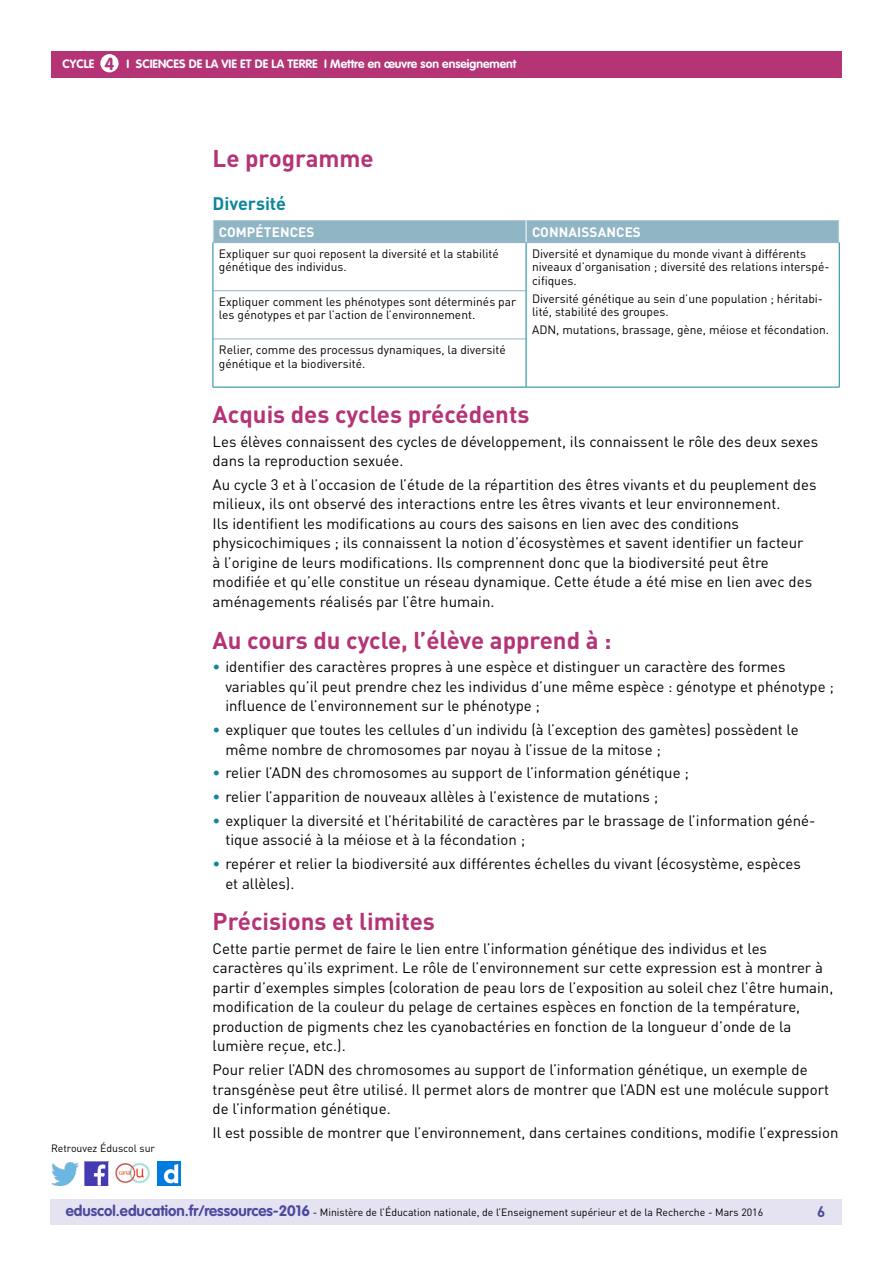
<style>
.page{position:relative;width:893px;height:1263px;background:#fff}
.page>*{position:absolute;margin:0;border:0;box-sizing:border-box;transform-origin:0 0}
.t1{font:700 24px "DIN Pro";color:#b43476}
.t2{font:700 18px "DIN Pro";color:#0e869e}
.t3{font:700 17.25px "VAG Rounded Std";color:#b43476}
.t4{font:15px/19.5px "DIN Pro";color:#000}
.t5{font:700 15px "DIN Pro";color:#4b499e}
.t6{font:700 13.5px "DIN Pro";letter-spacing:-.01em;color:#fff}
.t7{font:12px/13.5px "DIN Pro";color:#000}
.t8{font:700 12px "VAG Rounded Std";color:#fff}
.t9{font:10.5px "DIN Pro";color:#000}
.s1{color:#0e869e}
.s2{font-family:"VAG Rounded Std";font-weight:700;font-size:15px;color:#4b499e}
</style>
<div class="page">
<div style="left:50px;top:1199px;width:791px;height:26px;background:#e5e3f2"></div>
<div style="left:51px;top:51px;width:791px;height:27px;background:#b43476"></div>
<div style="left:100px;top:54px;width:19px;height:18px;background:#fff;border-radius:50%"></div>
<img style="left:85px;top:1162px;width:23px;height:23px">
<img style="left:51px;top:1163px;width:28px;height:22px">
<img style="left:158px;top:1162px;width:22px;height:23px">
<img style="left:115px;top:1162px;width:37px;height:22px">
<div style="left:213px;top:220px;width:627px;height:23px;background:#90b5c5"></div>
<hr style="left:213px;top:242px;width:313px;height:1px;background:#90b5c5">
<hr style="left:526px;top:242px;width:313px;height:1px;background:#90b5c5">
<hr style="left:213px;top:290px;width:313px;height:1px;background:#90b5c5">
<hr style="left:213px;top:339px;width:313px;height:1px;background:#90b5c5">
<hr style="left:213px;top:243px;width:1px;height:48px;background:#0e869e">
<hr style="left:526px;top:243px;width:1px;height:48px;background:#0e869e">
<hr style="left:839px;top:243px;width:1px;height:48px;background:#0e869e">
<hr style="left:213px;top:291px;width:1px;height:48px;background:#0e869e">
<hr style="left:526px;top:291px;width:1px;height:48px;background:#0e869e">
<hr style="left:839px;top:291px;width:1px;height:48px;background:#0e869e">
<hr style="left:213px;top:339px;width:1px;height:48px;background:#0e869e">
<hr style="left:526px;top:339px;width:1px;height:48px;background:#0e869e">
<hr style="left:839px;top:339px;width:1px;height:48px;background:#0e869e">
<hr style="left:213px;top:387px;width:313px;height:1px;background:#0e869e">
<hr style="left:526px;top:387px;width:313px;height:1px;background:#0e869e">
<p class="t3" style="left:105px;top:53px;width:11px">4</p>
<p class="t8" style="left:189px;top:57px;width:330px">de la vie et de la Terre I Mettre en œuvre son enseignement</p>
<p class="t8" style="left:63px;top:57px;width:33px">CYCLE</p>
<p class="t8" style="left:127px;top:57px;width:48px">I Sciences</p>
<p class="t9" style="left:51px;top:1141px;width:106px">Retrouvez Éduscol sur</p>
<h1 class="t1" style="left:213px;top:143px;width:163px">Le programme</h1>
<p class="t2" style="left:213px;top:192px;width:75px">Diversité</p>
<p class="t6" style="left:219px;top:223px;width:18px">Compétence</p>
<p class="t6" style="left:307px;top:223px;width:9px">s</p>
<p class="t6" style="left:532px;top:223px;width:17px">Connai</p>
<p class="t6" style="left:581px;top:223px;width:26px">ssance</p>
<p class="t6" style="left:633px;top:223px;width:9px">s</p>
<p class="t7" style="left:219px;top:246px;width:281px">Expliquer sur quoi reposent la diversité et la stabilité génétique des individus.</p>
<p class="t7" style="left:532px;top:246px;width:299px">Diversité et dynamique du monde vivant à différents niveaux d’organisation ; diversité des relations interspé&shy;cifiques.</p>
<p class="t7" style="left:532px;top:291px;width:292px">Diversité génétique au sein d’une population ; héritabi&shy;lité, stabilité des groupes.</p>
<p class="t7" style="left:532px;top:322px;width:298px">ADN, mutations, brassage, gène, méiose et fécondation.</p>
<p class="t7" style="left:219px;top:295px;width:299px">Expliquer comment les phénotypes sont déterminés par les génotypes et par l’action de l’environnement.</p>
<p class="t7" style="left:219px;top:343px;width:288px">Relier, comme des processus dynamiques, la diversité génétique et la biodiversité.</p>
<h1 class="t1" style="left:213px;top:398px;width:318px">Acquis des cycles précédents</h1>
<p class="t4" style="left:213px;top:431px;width:607px">Les élèves connaissent des cycles de développement, ils connaissent le rôle des deux sexes dans la reproduction sexuée.</p>
<p class="t4" style="left:213px;top:474px;width:605px">Au cycle 3 et à l’occasion de l’étude de la répartition des êtres vivants et du peuplement des milieux, ils ont observé des interactions entre les êtres vivants et leur environnement.<br>Ils identifient les modifications au cours des saisons en lien avec des conditions physicochimiques ; ils connaissent la notion d’écosystèmes et savent identifier un facteur<br>à l’origine de leurs modifications. Ils comprennent donc que la biodiversité peut être modifiée et qu’elle constitue un réseau dynamique. Cette étude a été mise en lien avec des aménagements réalisés par l’être humain.</p>
<h1 class="t1" style="left:213px;top:624px;width:400px">Au cours du cycle, l’élève apprend à :</h1>
<p class="t4" style="left:225px;top:657px;width:610px;text-indent:-13px"><span class="s1">•</span> identifier des caractères propres à une espèce et distinguer un caractère des formes variables qu’il peut prendre chez les individus d’une même espèce : génotype et phénotype ; influence de l’environnement sur le phénotype ;</p>
<p class="t4" style="left:225px;top:720px;width:575px;text-indent:-13px"><span class="s1">•</span> expliquer que toutes les cellules d’un individu (à l’exception des gamètes) possèdent le même nombre de chromosomes par noyau à l’issue de la mitose ;</p>
<p class="t4" style="left:213px;top:763px;width:478px"><span class="s1">•</span> relier l’ADN des chromosomes au support de l’information génétique ;</p>
<p class="t4" style="left:213px;top:786px;width:447px"><span class="s1">•</span> relier l’apparition de nouveaux allèles à l’existence de mutations ;</p>
<p class="t4" style="left:225px;top:810px;width:592px;text-indent:-13px"><span class="s1">•</span> expliquer la diversité et l’héritabilité de caractères par le brassage de l’information géné&shy;tique associé à la méiose et à la fécondation ;</p>
<p class="t4" style="left:225px;top:853px;width:577px;text-indent:-13px"><span class="s1">•</span> repérer et relier la biodiversité aux différentes échelles du vivant (écosystème, espèces et allèles).</p>
<h1 class="t1" style="left:213px;top:905px;width:224px">Précisions et limites</h1>
<p class="t4" style="left:213px;top:938px;width:622px">Cette partie permet de faire le lien entre l’information génétique des individus et les caractères qu’ils expriment. Le rôle de l’environnement sur cette expression est à montrer à partir d’exemples simples (coloration de peau lors de l’exposition au soleil chez l’être humain, modification de la couleur du pelage de certaines espèces en fonction de la température, production de pigments chez les cyanobactéries en fonction de la longueur d’onde de la lumière reçue, etc.).</p>
<p class="t4" style="left:213px;top:1060px;width:618px">Pour relier l’ADN des chromosomes au support de l’information génétique, un exemple de transgénèse peut être utilisé. Il permet alors de montrer que l’ADN est une molécule support de l’information génétique.</p>
<p class="t4" style="left:213px;top:1122px;width:627px">Il est possible de montrer que l’environnement, dans certaines conditions, modifie l’expression</p>
<p class="t9" style="left:66px;top:1205px;width:699px"><span class="s2">eduscol.education.fr/ressources-2016</span> - Ministère de l’Éducation nationale, de l’Enseignement supérieur et de la Recherche - Mars 2016</p>
<p class="t5" style="left:817px;top:1201px;width:10px">6</p>
</div>
